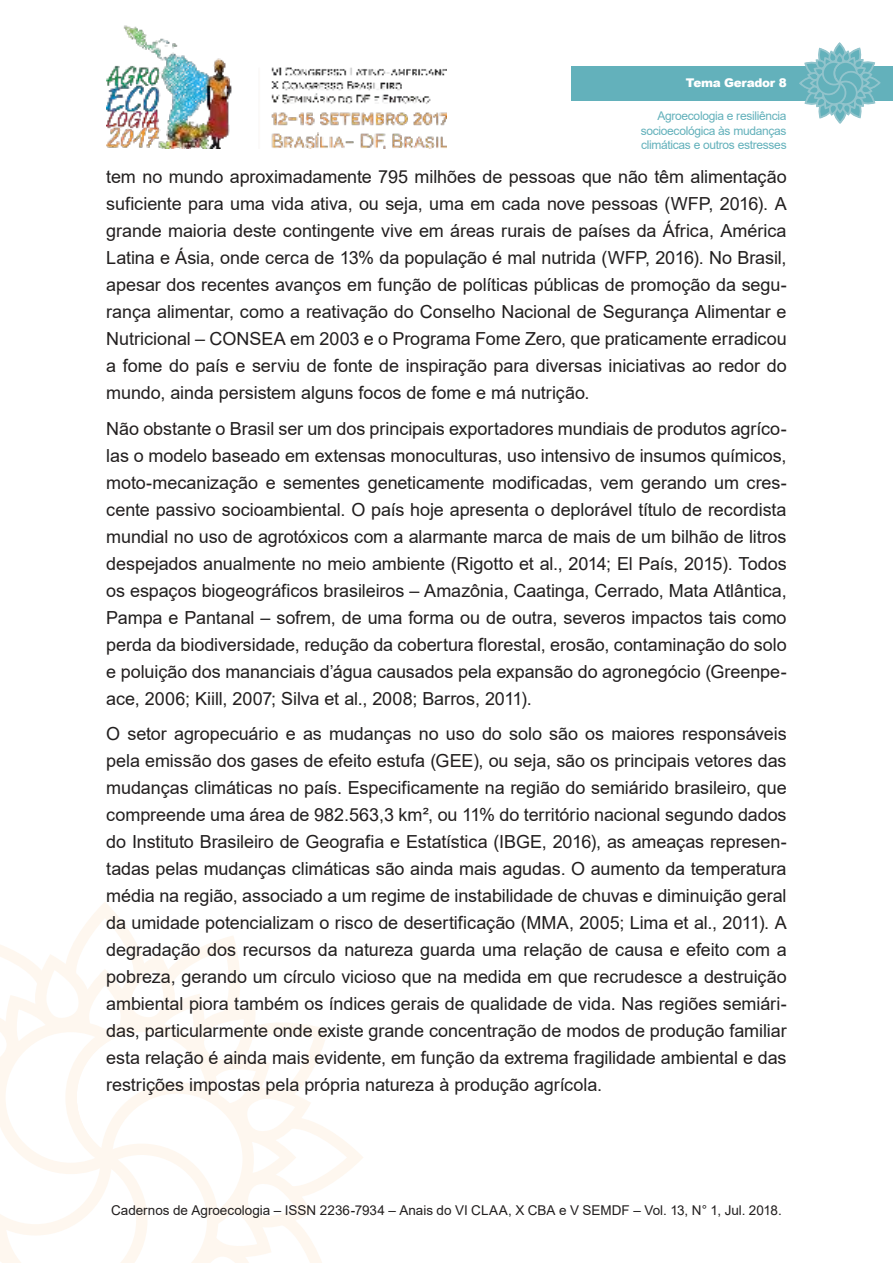
<style>
.page{position:relative;width:893px;height:1263px;background:#fff}
.page>*{position:absolute;margin:0;border:0;box-sizing:border-box;transform-origin:0 0}
.t1{font:18px/27px "Arial";letter-spacing:-.005em;color:#221f1f;text-align:justify}
.t2{font:13.5px "Arial";color:#221f1f}
.t3{font:12px/14.4px "Arial";letter-spacing:-.025em;color:#63b1bb;text-align:justify}
.t4{font:900 12px "Arial";letter-spacing:-.025em;color:#fff}
</style>
<div class="page">
<img style="left:106px;top:25px;width:340px;height:124px">
<svg style="left:0;top:910px;width:363px;height:353px"></svg>
<div style="left:571px;top:66px;width:322px;height:34px;background:#63b1bb"></div>
<svg style="left:798px;top:43px;width:83px;height:81px"></svg>
<p class="t4" style="left:686px;top:76px;width:102px">Tema Gerador 8</p>
<p class="t3" style="left:641px;top:110px;width:147px;text-indent:17px">Agroecologia e resiliência socioecológica às mudanças climáticas e outros estresses</p>
<p class="t1" style="left:106px;top:165px;width:682px">tem no mundo aproximadamente 795 milhões de pessoas que não têm alimentação suficiente para uma vida ativa, ou seja, uma em cada nove pessoas (WFP, 2016). A grande maioria deste contingente vive em áreas rurais de países da África, América Latina e Ásia, onde cerca de 13% da população é mal nutrida (WFP, 2016). No Brasil, apesar dos recentes avanços em função de políticas públicas de promoção da segu&shy;rança alimentar, como a reativação do Conselho Nacional de Segurança Alimentar e Nutricional – CONSEA em 2003 e o Programa Fome Zero, que praticamente erradicou a fome do país e serviu de fonte de inspiração para diversas iniciativas ao redor do mundo, ainda persistem alguns focos de fome e má nutrição.</p>
<p class="t1" style="left:106px;top:416px;width:682px">Não obstante o Brasil ser um dos principais exportadores mundiais de produtos agríco&shy;las o modelo baseado em extensas monoculturas, uso intensivo de insumos químicos, moto-mecanização e sementes geneticamente modificadas, vem gerando um cres&shy;cente passivo socioambiental. O país hoje apresenta o deplorável título de recordista mundial no uso de agrotóxicos com a alarmante marca de mais de um bilhão de litros despejados anualmente no meio ambiente (Rigotto et al., 2014; El País, 2015). Todos os espaços biogeográficos brasileiros – Amazônia, Caatinga, Cerrado, Mata Atlântica, Pampa e Pantanal – sofrem, de uma forma ou de outra, severos impactos tais como perda da biodiversidade, redução da cobertura florestal, erosão, contaminação do solo e poluição dos mananciais d’água causados pela expansão do agronegócio (Greenpe&shy;ace, 2006; Kiill, 2007; Silva et al., 2008; Barros, 2011).</p>
<p class="t1" style="left:106px;top:722px;width:682px">O setor agropecuário e as mudanças no uso do solo são os maiores responsáveis pela emissão dos gases de efeito estufa (GEE), ou seja, são os principais vetores das mudanças climáticas no país. Especificamente na região do semiárido brasileiro, que compreende uma área de 982.563,3 km², ou 11% do território nacional segundo dados do Instituto Brasileiro de Geografia e Estatística (IBGE, 2016), as ameaças represen&shy;tadas pelas mudanças climáticas são ainda mais agudas. O aumento da temperatura média na região, associado a um regime de instabilidade de chuvas e diminuição geral da umidade potencializam o risco de desertificação (MMA, 2005; Lima et al., 2011). A degradação dos recursos da natureza guarda uma relação de causa e efeito com a pobreza, gerando um círculo vicioso que na medida em que recrudesce a destruição ambiental piora também os índices gerais de qualidade de vida. Nas regiões semiári&shy;das, particularmente onde existe grande concentração de modos de produção familiar esta relação é ainda mais evidente, em função da extrema fragilidade ambiental e das restrições impostas pela própria natureza à produção agrícola.</p>
<p class="t2" style="left:111px;top:1204px;width:672px">Cadernos de Agroecologia – ISSN 2236-7934 – Anais do VI CLAA, X CBA e V SEMDF – Vol. 13, N° 1, Jul. 2018.</p>
</div>
